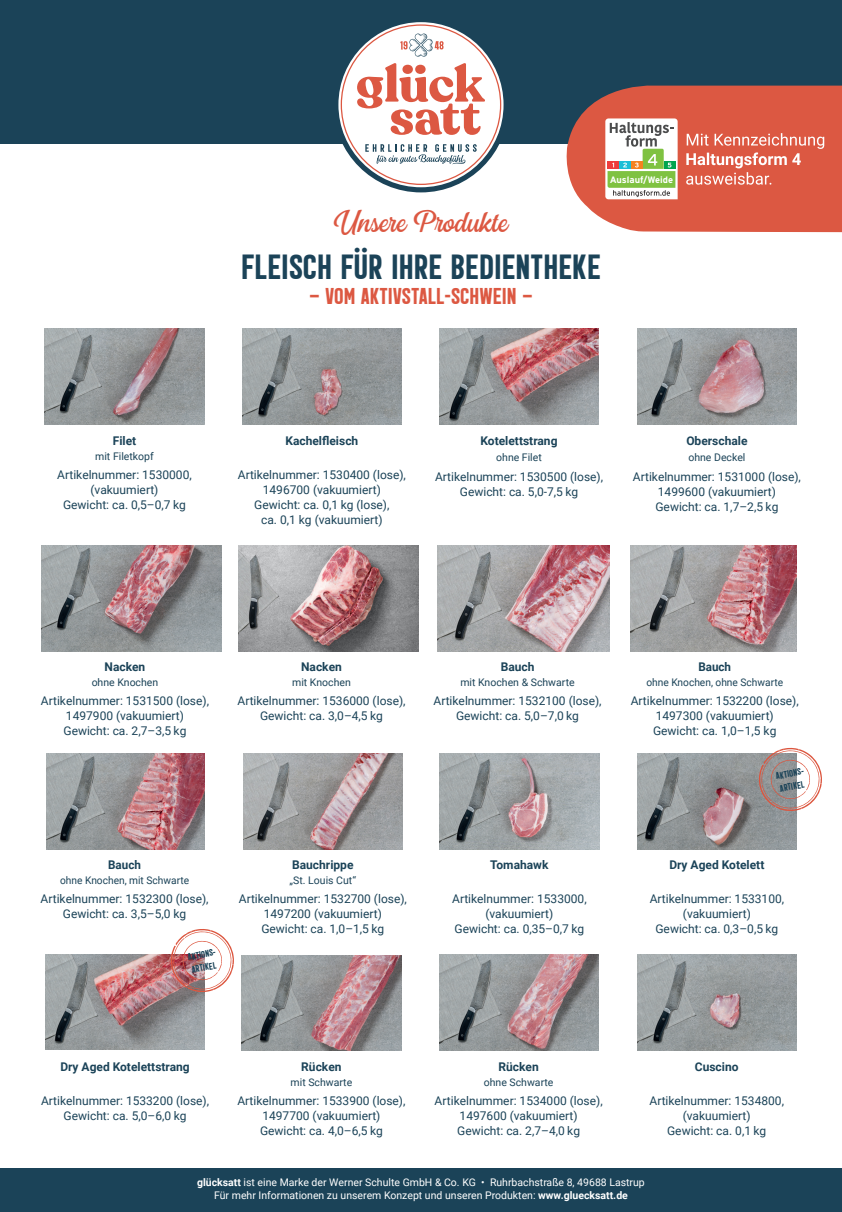
<style>
.page{position:relative;width:842px;height:1212px;background:#fff}
.page>*{position:absolute;margin:0;border:0;box-sizing:border-box;transform-origin:0 0}
.t1{font:38.85px "Double Porter 5";color:#1b4358}
.t2{font:38.7px "Double Porter 1";color:#dc5842}
.t3{font:25.5px "Double Porter 5";color:#dc5842}
.t4{font:12px/15px "Roboto";color:#1b4358;text-align:center}
.t5{font:700 12px "Roboto";color:#1b4358}
.t6{font:10.65px/12.8px "Double Porter 5";color:#1b4358}
.t7{font:10.5px "Roboto";color:#1b4358}
.t8{font:10.5px/13.5px "Roboto";color:#fff;text-align:center}
.t9{font:700 9.3px "Interstate";color:#fff}
.s1{font-weight:700}
</style>
<div class="page">
<div style="left:0;top:0;width:842px;height:144px;background:#1b4358"></div>
<div style="left:0;top:1168px;width:842px;height:44px;background:#1b4358"></div>
<svg style="left:338px;top:22px;width:166px;height:170px"></svg>
<img style="left:242px;top:329px;width:159px;height:95px">
<img style="left:439px;top:329px;width:160px;height:95px">
<img style="left:45px;top:329px;width:159px;height:95px">
<img style="left:637px;top:329px;width:159px;height:95px">
<img style="left:42px;top:545px;width:180px;height:107px">
<img style="left:239px;top:545px;width:180px;height:107px">
<img style="left:631px;top:545px;width:166px;height:107px">
<img style="left:47px;top:753px;width:157px;height:96px">
<img style="left:244px;top:753px;width:158px;height:96px">
<img style="left:437px;top:545px;width:173px;height:107px">
<img style="left:440px;top:753px;width:159px;height:96px">
<img style="left:637px;top:753px;width:159px;height:96px">
<svg style="left:758px;top:747px;width:64px;height:64px"></svg>
<img style="left:439px;top:955px;width:159px;height:96px">
<img style="left:242px;top:955px;width:159px;height:96px">
<img style="left:45px;top:954px;width:160px;height:96px">
<img style="left:170px;top:929px;width:64px;height:63px">
<img style="left:637px;top:955px;width:159px;height:96px">
<svg style="left:566px;top:85px;width:276px;height:147px;background:#d35f4c"></svg>
<svg style="left:605px;top:118px;width:73px;height:81px"></svg>
<svg style="left:686px;top:133px;width:138px;height:52px;background:#e27866"></svg>
<p class="t9" style="left:610px;top:174px;width:65px">Auslauf/Weide</p>
<h2 class="t2" style="left:333px;top:204px;width:177px">Unsere Produkte</h2>
<h1 class="t1" style="left:241px;top:245px;width:361px">FLEISCH FÜR IHRE BEDIENTHEKE</h1>
<h3 class="t3" style="left:309px;top:282px;width:225px">– VOM AKTIVSTALL-SCHWEIN –</h3>
<p class="t5" style="left:113px;top:432px;width:25px">Filet</p>
<p class="t7" style="left:95px;top:449px;width:60px">mit Filetkopf</p>
<p class="t4" style="left:57px;top:467px;width:136px">Artikelnummer: 1530000, (vakuumiert)<br>Gewicht: ca. 0,5–0,7 kg</p>
<p class="t5" style="left:285px;top:432px;width:74px">Kachelfleisch</p>
<p class="t4" style="left:238px;top:467px;width:170px">Artikelnummer: 1530400 (lose),<br>1496700 (vakuumiert)<br>Gewicht: ca. 0,1 kg (lose),<br>ca. 0,1 kg (vakuumiert)</p>
<p class="t5" style="left:480px;top:432px;width:78px">Kotelettstrang</p>
<p class="t7" style="left:496px;top:450px;width:47px">ohne Filet</p>
<p class="t4" style="left:435px;top:468px;width:170px">Artikelnummer: 1530500 (lose),<br>Gewicht: ca. 5,0-7,5 kg</p>
<p class="t5" style="left:686px;top:432px;width:63px">Oberschale</p>
<p class="t7" style="left:688px;top:450px;width:59px">ohne Deckel</p>
<p class="t4" style="left:633px;top:468px;width:170px">Artikelnummer: 1531000 (lose),<br>1499600 (vakuumiert)<br>Gewicht: ca. 1,7–2,5 kg</p>
<p class="t5" style="left:105px;top:658px;width:42px">Nacken</p>
<p class="t7" style="left:92px;top:675px;width:68px">ohne Knochen</p>
<p class="t4" style="left:41px;top:693px;width:170px">Artikelnummer: 1531500 (lose),<br>1497900 (vakuumiert)<br>Gewicht: ca. 2,7–3,5 kg</p>
<p class="t5" style="left:301px;top:658px;width:42px">Nacken</p>
<p class="t7" style="left:292px;top:675px;width:60px">mit Knochen</p>
<p class="t4" style="left:237px;top:693px;width:170px">Artikelnummer: 1536000 (lose),<br>Gewicht: ca. 3,0–4,5 kg</p>
<p class="t5" style="left:501px;top:658px;width:35px">Bauch</p>
<p class="t7" style="left:460px;top:675px;width:116px">mit Knochen &amp; Schwarte</p>
<p class="t4" style="left:433px;top:693px;width:170px">Artikelnummer: 1532100 (lose),<br>Gewicht: ca. 5,0–7,0 kg</p>
<p class="t5" style="left:108px;top:856px;width:34px">Bauch</p>
<p class="t7" style="left:60px;top:873px;width:130px">ohne Knochen, mit Schwarte</p>
<p class="t4" style="left:41px;top:891px;width:170px">Artikelnummer: 1532300 (lose),<br>Gewicht: ca. 3,5–5,0 kg</p>
<p class="t6" style="left:187px;top:951px;width:32px;rotate:-10deg">aktions&shy;artikel</p>
<p class="t5" style="left:292px;top:856px;width:63px">Bauchrippe</p>
<p class="t7" style="left:290px;top:873px;width:68px">„St. Louis Cut“</p>
<p class="t4" style="left:239px;top:891px;width:170px">Artikelnummer: 1532700 (lose),<br>1497200 (vakuumiert)<br>Gewicht: ca. 1,0–1,5 kg</p>
<p class="t5" style="left:490px;top:856px;width:60px">Tomahawk</p>
<p class="t4" style="left:452px;top:891px;width:136px">Artikelnummer: 1533000, (vakuumiert)<br>Gewicht: ca. 0,35–0,7 kg</p>
<p class="t5" style="left:698px;top:658px;width:34px">Bauch</p>
<p class="t7" style="left:646px;top:675px;width:138px">ohne Knochen, ohne Schwarte</p>
<p class="t4" style="left:631px;top:693px;width:170px">Artikelnummer: 1532200 (lose),<br>1497300 (vakuumiert)<br>Gewicht: ca. 1,0–1,5 kg</p>
<p class="t6" style="left:775px;top:769px;width:32px;rotate:-10deg">aktions&shy;artikel</p>
<p class="t5" style="left:669px;top:856px;width:96px">Dry Aged Kotelett</p>
<p class="t4" style="left:650px;top:891px;width:136px">Artikelnummer: 1533100, (vakuumiert)<br>Gewicht: ca. 0,3–0,5 kg</p>
<p class="t5" style="left:60px;top:1058px;width:131px">Dry Aged Kotelettstrang</p>
<p class="t4" style="left:41px;top:1092px;width:170px">Artikelnummer: 1533200 (lose),<br>Gewicht: ca. 5,0–6,0 kg</p>
<p class="t5" style="left:301px;top:1058px;width:42px">Rücken</p>
<p class="t7" style="left:291px;top:1074px;width:63px">mit Schwarte</p>
<p class="t4" style="left:237px;top:1092px;width:170px">Artikelnummer: 1533900 (lose),<br>1497700 (vakuumiert)<br>Gewicht: ca. 4,0–6,5 kg</p>
<p class="t5" style="left:498px;top:1058px;width:42px">Rücken</p>
<p class="t7" style="left:484px;top:1074px;width:71px">ohne Schwarte</p>
<p class="t4" style="left:435px;top:1092px;width:170px">Artikelnummer: 1534000 (lose),<br>1497600 (vakuumiert)<br>Gewicht: ca. 2,7–4,0 kg</p>
<p class="t5" style="left:695px;top:1058px;width:45px">Cuscino</p>
<p class="t4" style="left:649px;top:1092px;width:136px">Artikelnummer: 1534800, (vakuumiert)<br>Gewicht: ca. 0,1 kg</p>
<p class="t8" style="left:197px;top:1175px;width:449px"><span class="s1">glücksatt</span> ist eine Marke der Werner Schulte GmbH &amp; Co. KG • Ruhrbachstraße 8, 49688 Lastrup<br>Für mehr Informationen zu unserem Konzept und unseren Produkten: <span class="s1">www.gluecksatt.de</span></p>
</div>
